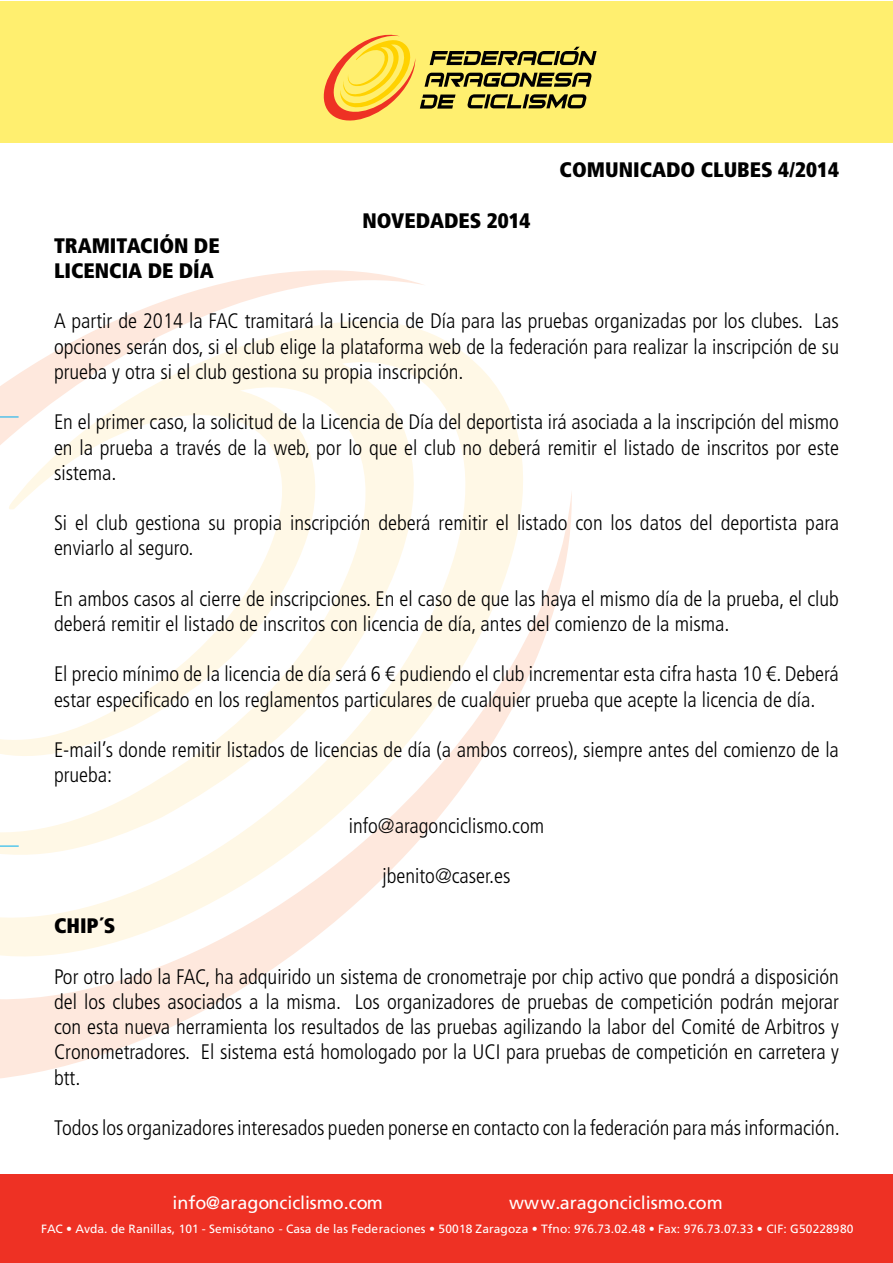
<style>
.page{position:relative;width:893px;height:1263px;background:#fff}
.page>*{position:absolute;margin:0;border:0;box-sizing:border-box;transform-origin:0 0}
.t1{font:300 condensed 21px/25.2px "Frutiger LT Std";color:#000}
.t2{font:900 condensed 21px/25.2px "Frutiger LT Std";color:#000}
.t3{font:18px "Frutiger LT Std";color:#fff}
.t4{font:12px "Frutiger LT Std";color:#fff}
</style>
<div class="page">
<div style="left:0;top:1px;width:893px;height:141px;background:#ffef6f"></div>
<svg style="left:323px;top:34px;width:274px;height:87px"></svg>
<div style="left:0;top:1174px;width:893px;height:89px;background:#ee3124"></div>
<svg style="left:0;top:270px;width:572px;height:809px"></svg>
<svg style="left:0;top:300px;width:570px;height:701px"></svg>
<svg style="left:0;top:846px;width:19px;height:1px"></svg>
<svg style="left:0;top:417px;width:19px;height:1px"></svg>
<p class="t2" style="left:362px;top:208px;width:170px">NOVEDADES 2014</p>
<p class="t2" style="left:560px;top:157px;width:281px">COMUNICADO CLUBES 4/2014</p>
<p class="t2" style="left:54px;top:233px;width:167px">TRAMITACIÓN DE<br>LICENCIA DE DÍA</p>
<p class="t1" style="left:54px;top:309px;width:786px;text-align:justify">A partir de 2014 la FAC tramitará la Licencia de Día para las pruebas organizadas por los clubes. Las opciones serán dos, si el club elige la plataforma web de la federación para realizar la inscripción de su prueba y otra si el club gestiona su propia inscripción.</p>
<p class="t1" style="left:54px;top:410px;width:786px;text-align:justify">En el primer caso, la solicitud de la Licencia de Día del deportista irá asociada a la inscripción del mismo en la prueba a través de la web, por lo que el club no deberá remitir el listado de inscritos por este sistema.</p>
<p class="t1" style="left:54px;top:510px;width:787px">Si el club gestiona su propia inscripción deberá remitir el listado con los datos del deportista para enviarlo al seguro.</p>
<p class="t1" style="left:54px;top:586px;width:786px">En ambos casos al cierre de inscripciones. En el caso de que las haya el mismo día de la prueba, el club deberá remitir el listado de inscritos con licencia de día, antes del comienzo de la misma.</p>
<p class="t1" style="left:54px;top:662px;width:786px">El precio mínimo de la licencia de día será 6 € pudiendo el club incrementar esta cifra hasta 10 €. Deberá estar especificado en los reglamentos particulares de cualquier prueba que acepte la licencia de día.</p>
<p class="t1" style="left:54px;top:737px;width:786px">E-mail’s donde remitir listados de licencias de día (a ambos correos), siempre antes del comienzo de la prueba:</p>
<p class="t1" style="left:349px;top:813px;width:197px">info@aragonciclismo.com</p>
<p class="t1" style="left:382px;top:863px;width:130px">jbenito@caser.es</p>
<p class="t2" style="left:54px;top:913px;width:63px">CHIP´S</p>
<p class="t1" style="left:54px;top:964px;width:787px;text-align:justify">Por otro lado la FAC, ha adquirido un sistema de cronometraje por chip activo que pondrá a disposición del los clubes asociados a la misma. Los organizadores de pruebas de competición podrán mejorar con esta nueva herramienta los resultados de las pruebas agilizando la labor del Comité de Arbitros y Cronometradores. El sistema está homologado por la UCI para pruebas de competición en carretera y btt.</p>
<p class="t1" style="left:54px;top:1115px;width:787px">Todos los organizadores interesados pueden ponerse en contacto con la federación para más información.</p>
<p class="t3" style="left:173px;top:1192px;width:212px">info@aragonciclismo.com</p>
<p class="t3" style="left:509px;top:1192px;width:215px">www.aragonciclismo.com</p>
<p class="t4" style="left:41px;top:1222px;width:814px">FAC • Avda. de Ranillas, 101 - Semisótano - Casa de las Federaciones • 50018 Zaragoza • Tfno: 976.73.02.48 • Fax: 976.73.07.33 • CIF: G50228980</p>
</div>
